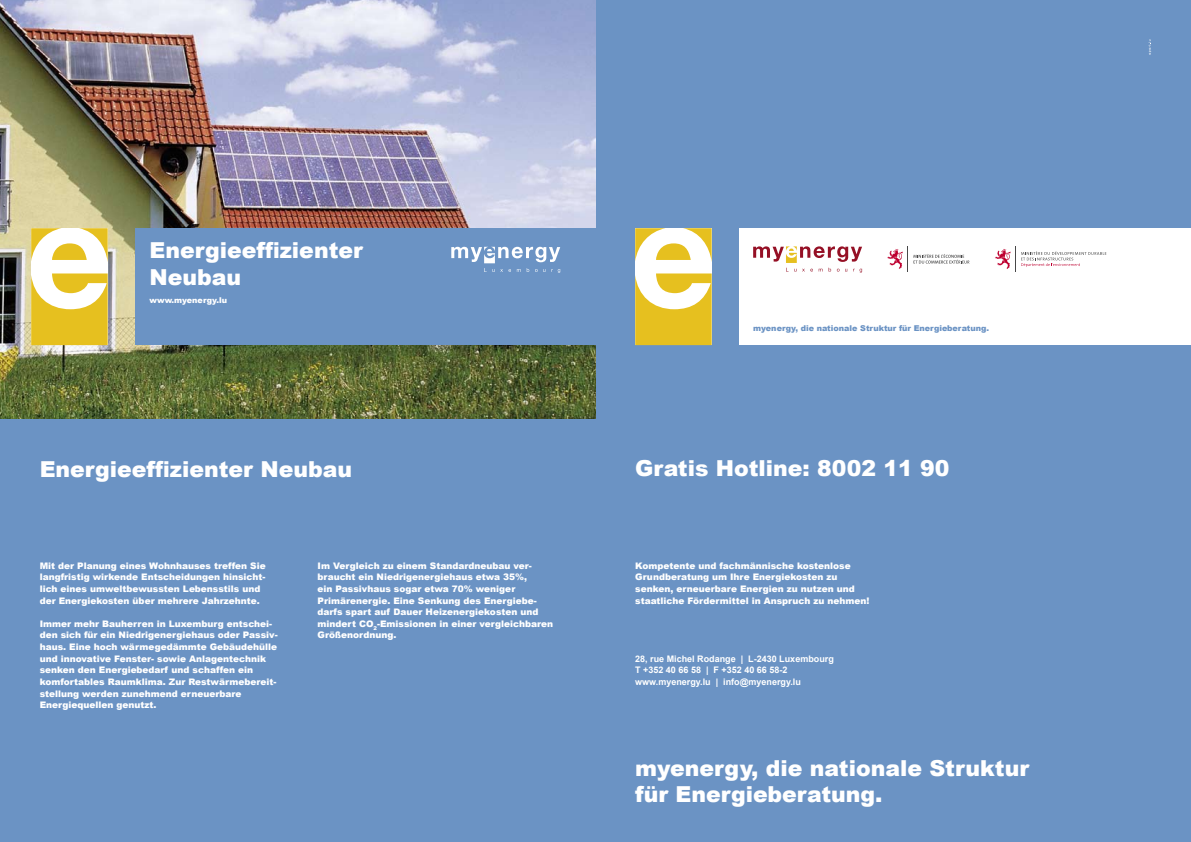
<style>
.page{position:relative;width:1191px;height:842px;background:#6b93c4}
.page>*{position:absolute;margin:0;border:0;box-sizing:border-box;transform-origin:0 0}
.t1{font:900 22px/26.4px "Arial";color:#fff}
.t2{font:900 9px/11.6px "Arial";color:#fff}
.t3{font:700 9px/11.6px "Arial";color:#fff}
.t4{font:900 8px "Arial";color:#6b93c4}
.t5{font:900 8px "Arial";color:#fff}
</style>
<div class="page">
<img style="left:0;top:0;width:595px;height:418px">
<svg style="left:31px;top:228px;width:77px;height:117px;background:#f0db80"></svg>
<div style="left:135px;top:228px;width:460px;height:117px;background:#6b93c4"></div>
<svg style="left:451px;top:247px;width:109px;height:26px"></svg>
<svg style="left:635px;top:228px;width:76px;height:117px;background:#f0db81"></svg>
<div style="left:739px;top:228px;width:452px;height:117px;background:#fff"></div>
<svg style="left:753px;top:246px;width:109px;height:27px"></svg>
<svg style="left:887px;top:246px;width:82px;height:26px"></svg>
<svg style="left:995px;top:246px;width:111px;height:26px"></svg>
<svg style="left:1148px;top:40px;width:3px;height:15px"></svg>
<h1 class="t1" style="left:150px;top:236px;width:215px">Energieeffizienter<br>Neubau</h1>
<p class="t5" style="left:150px;top:297px;width:79px">www.myenergy.lu</p>
<h1 class="t1" style="left:40px;top:455px;width:314px">Energieeffizienter Neubau</h1>
<p class="t4" style="left:753px;top:322px;width:237px">myenergy, die nationale Struktur für Energieberatung.</p>
<h1 class="t1" style="left:635px;top:455px;width:316px">Gratis Hotline: 8002 11 90</h1>
<p class="t2" style="left:40px;top:559px;width:228px">Mit der Planung eines Wohnhauses treffen Sie langfristig wirkende Entscheidungen hinsicht&shy;lich eines umweltbewussten Lebensstils und der Energiekosten über mehrere Jahrzehnte.</p>
<p class="t2" style="left:40px;top:617px;width:239px">Immer mehr Bauherren in Luxemburg entschei&shy;den sich für ein Niedrigenergiehaus oder Passiv&shy;haus. Eine hoch wärmegedämmte Gebäudehülle und innovative Fenster- sowie Anlagentechnik senken den Energiebedarf und schaffen ein komfortables Raumklima. Zur Restwärmebereit&shy;stellung werden zunehmend erneuerbare Energiequellen genutzt.</p>
<p class="t2" style="left:317px;top:559px;width:237px">Im Vergleich zu einem Standardneubau ver&shy;braucht ein Niedrigenergiehaus etwa 35%,<br>ein Passivhaus sogar etwa 70% weniger Primärenergie. Eine Senkung des Energiebe&shy;darfs spart auf Dauer Heizenergiekosten und mindert CO<sub>2</sub>-Emissionen in einer vergleichbaren Größenordnung.</p>
<p class="t2" style="left:635px;top:559px;width:236px">Kompetente und fachmännische kostenlose Grundberatung um Ihre Energiekosten zu senken, erneuerbare Energien zu nutzen und staatliche Fördermittel in Anspruch zu nehmen!</p>
<p class="t3" style="left:635px;top:653px;width:200px">28, rue Michel Rodange | L-2430 Luxembourg<br>T +352 40 66 58 | F +352 40 66 58-2 www.myenergy.lu | info@myenergy.lu</p>
<h1 class="t1" style="left:635px;top:754px;width:395px">myenergy, die nationale Struktur für Energieberatung.</h1>
</div>
